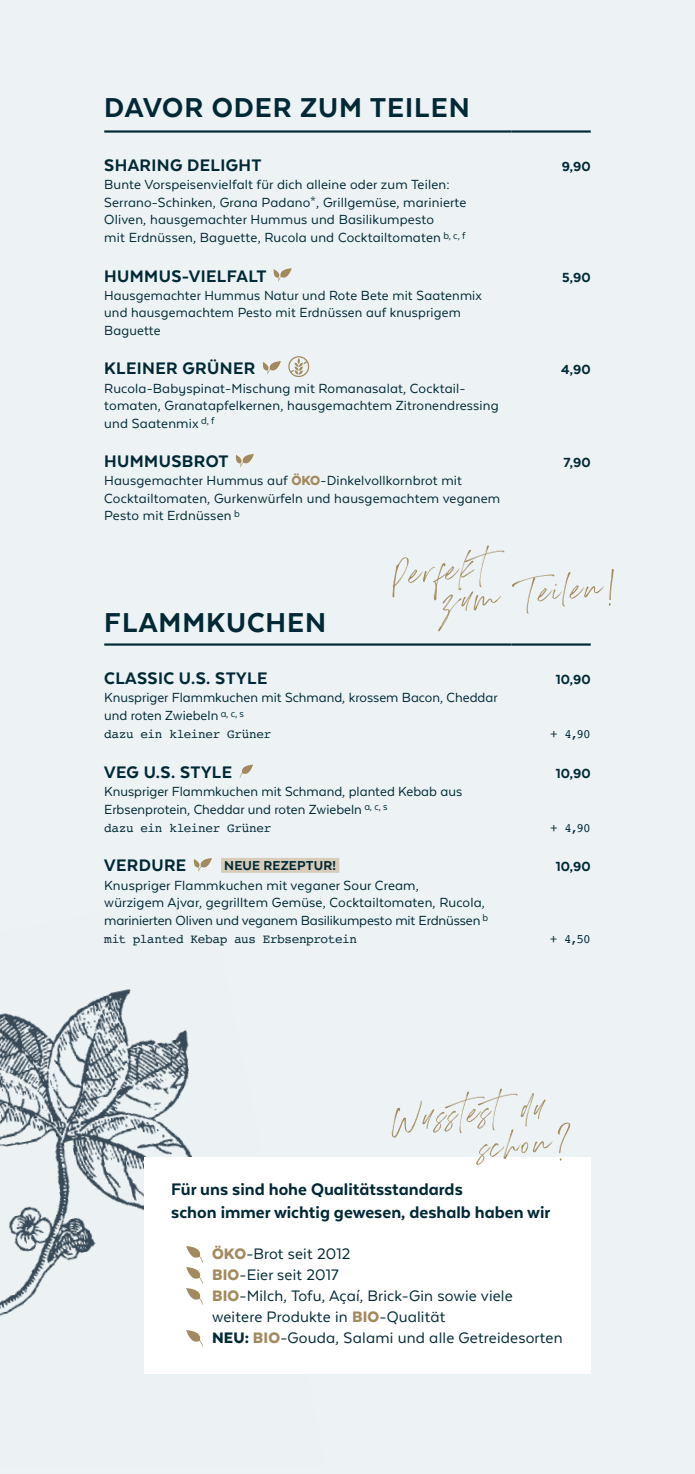
<style>
.page{position:relative;width:695px;height:1474px;background:#fff}
.page>*{position:absolute;margin:0;border:0;box-sizing:border-box;transform-origin:0 0}
.Hand_Detail{font:52.5px "Drama";color:#a28a5e}
.Head{font:800 31.5px "Texta Alt";letter-spacing:.03em;color:#002935}
.Gericht{font:800 19.25px "Texta Alt";letter-spacing:.02em;color:#002935}
.Head-2{font:800 19.25px/23.1px "Texta Alt";color:#002935}
.Fließtext_XS{font:17.5px/21px "Texta Alt";letter-spacing:.01em;color:#002935}
.Head-3{font:17.5px "Texta Alt";letter-spacing:.01em;color:#002935}
.Fließtext_XS-2{font:15.22px/17.5px "Texta Alt";letter-spacing:.01em;color:#002935}
.Fließtext_XS-3{font:800 15.22px "Texta Alt";letter-spacing:.01em;color:#002935}
.Gericht-2{font:800 14.88px "Texta Alt";letter-spacing:.01em;color:#002935}
.Extra{font:12.6px "Courier";letter-spacing:-.03em;color:#002935}
.s1{font-weight:900;color:#a28a5e}
.s2{font-weight:900}
</style>
<div class="page">
<div style="left:0;top:0;width:694px;height:1473px;background:#edf3f5"></div>
<img style="left:0;top:989px;width:326px;height:385px">
<hr style="left:104px;top:130px;width:407px;height:3px;background:#002935">
<hr style="left:511px;top:130px;width:79px;height:3px;background:#002935">
<hr style="left:104px;top:643px;width:407px;height:2px;background:#002935">
<hr style="left:511px;top:643px;width:79px;height:2px;background:#002935">
<svg style="left:273px;top:268px;width:19px;height:13px"></svg>
<svg style="left:263px;top:361px;width:18px;height:13px"></svg>
<svg style="left:288px;top:356px;width:21px;height:21px"></svg>
<svg style="left:236px;top:454px;width:18px;height:13px"></svg>
<svg style="left:240px;top:764px;width:13px;height:13px"></svg>
<div style="left:221px;top:857px;width:118px;height:15px;background:#d7ccb9"></div>
<svg style="left:194px;top:858px;width:18px;height:13px"></svg>
<div style="left:144px;top:1156px;width:446px;height:217px;background:#fff"></div>
<svg style="left:186px;top:1246px;width:17px;height:58px"></svg>
<svg style="left:186px;top:1330px;width:17px;height:16px"></svg>
<p class="Head" style="left:104px;top:91px;width:367px">DAVOR ODER ZUM TEILEN</p>
<p class="Gericht" style="left:104px;top:155px;width:159px">SHARING DELIGHT</p>
<p class="Fließtext_XS-3" style="left:561px;top:159px;width:30px">9,90</p>
<p class="Fließtext_XS-2" style="left:104px;top:176px;width:364px">Bunte Vorspeisenvielfalt für dich alleine oder zum Teilen:<br>Serrano-Schinken, Grana Padano*, Grillgemüse, marinierte Oliven, hausgemachter Hummus und Basilikumpesto<br>mit Erdnüssen, Baguette, Rucola und Cocktailtomaten <sup>b,</sup> <sup>c,</sup> <sup>f</sup></p>
<p class="Gericht" style="left:104px;top:266px;width:164px">HUMMUS-VIELFALT</p>
<p class="Fließtext_XS-3" style="left:562px;top:269px;width:30px">5,90</p>
<p class="Fließtext_XS-2" style="left:104px;top:286px;width:379px">Hausgemachter Hummus Natur und Rote Bete mit Saatenmix und hausgemachtem Pesto mit Erdnüssen auf knusprigem<br>Baguette</p>
<p class="Gericht" style="left:104px;top:359px;width:152px">KLEINER GRÜNER</p>
<p class="Fließtext_XS-3" style="left:561px;top:362px;width:31px">4,90</p>
<p class="Fließtext_XS-2" style="left:104px;top:379px;width:396px">Rucola-Babyspinat-Mischung mit Romanasalat, Cocktail&shy;tomaten, Granatapfelkernen, hausgemachtem Zitronendressing und Saatenmix <sup>d,</sup> <sup>f</sup></p>
<p class="Gericht" style="left:104px;top:451px;width:126px">HUMMUSBROT</p>
<p class="Fließtext_XS-3" style="left:563px;top:455px;width:29px">7,90</p>
<p class="Fließtext_XS-2" style="left:104px;top:472px;width:397px">Hausgemachter Hummus auf <span class="s1">ÖKO</span>-Dinkelvollkornbrot mit<br>Cocktailtomaten, Gurkenwürfeln und hausgemachtem veganem<br>Pesto mit Erdnüssen <sup>b</sup></p>
<p class="Hand_Detail" style="left:389px;top:551px;width:95px;rotate:-5deg">Perfekt</p>
<p class="Hand_Detail" style="left:440px;top:576px;width:173px;rotate:-5deg">zum Teilen!</p>
<p class="Head" style="left:104px;top:606px;width:223px">FLAMMKUCHEN</p>
<p class="Gericht" style="left:104px;top:668px;width:165px">CLASSIC U.S. STYLE</p>
<p class="Fließtext_XS-3" style="left:555px;top:671px;width:37px">10,90</p>
<p class="Fließtext_XS-2" style="left:104px;top:689px;width:395px">Knuspriger Flammkuchen mit Schmand, krossem Bacon, Cheddar und roten Zwiebeln <sup>a,</sup> <sup>c,</sup> <sup>s</sup></p>
<p class="Extra" style="left:104px;top:724px;width:169px">dazu ein kleiner Grüner</p>
<p class="Extra" style="left:550px;top:724px;width:42px">+ 4,90</p>
<p class="Gericht" style="left:104px;top:762px;width:129px">VEG U.S. STYLE</p>
<p class="Fließtext_XS-3" style="left:555px;top:765px;width:37px">10,90</p>
<p class="Fließtext_XS-2" style="left:104px;top:782px;width:359px">Knuspriger Flammkuchen mit Schmand, planted Kebab aus<br>Erbsenprotein, Cheddar und roten Zwiebeln <sup>a,</sup> <sup>c,</sup> <sup>s</sup></p>
<p class="Extra" style="left:104px;top:818px;width:169px">dazu ein kleiner Grüner</p>
<p class="Extra" style="left:550px;top:818px;width:42px">+ 4,90</p>
<p class="Gericht" style="left:104px;top:855px;width:84px">VERDURE</p>
<p class="Gericht-2" style="left:224px;top:857px;width:113px">NEUE REZEPTUR!</p>
<p class="Fließtext_XS-3" style="left:555px;top:859px;width:37px">10,90</p>
<p class="Fließtext_XS-2" style="left:104px;top:876px;width:385px">Knuspriger Flammkuchen mit veganer Sour Cream,<br>würzigem Ajvar, gegrilltem Gemüse, Cocktailtomaten, Rucola, marinierten Oliven und veganem Basilikumpesto mit Erdnüssen <sup>b</sup></p>
<p class="Extra" style="left:104px;top:929px;width:254px">mit planted Kebap aus Erbsenprotein</p>
<p class="Extra" style="left:549px;top:929px;width:43px">+ 4,50</p>
<p class="Hand_Detail" style="left:386px;top:1095px;width:157px;rotate:-5deg">Wusstest du</p>
<p class="Hand_Detail" style="left:476px;top:1123px;width:90px;rotate:-5deg">schon?</p>
<p class="Head-2" style="left:171px;top:1177px;width:380px">Für uns sind hohe Qualitätsstandards<br>schon immer wichtig gewesen, deshalb haben wir</p>
<p class="Head-3" style="left:212px;top:1244px;width:140px"><span class="s1">ÖKO</span>-Brot seit 2012</p>
<p class="Fließtext_XS" style="left:212px;top:1264px;width:128px"><span class="s1">BIO</span>-Eier seit 2017</p>
<p class="Fließtext_XS" style="left:212px;top:1285px;width:302px"><span class="s1">BIO</span>-Milch, Tofu, Açaí, Brick-Gin sowie viele weitere Produkte in <span class="s1">BIO</span>-Qualität</p>
<p class="Fließtext_XS" style="left:212px;top:1327px;width:352px"><span class="s2">NEU:</span> <span class="s1">BIO</span>-Gouda, Salami und alle Getreidesorten</p>
</div>
